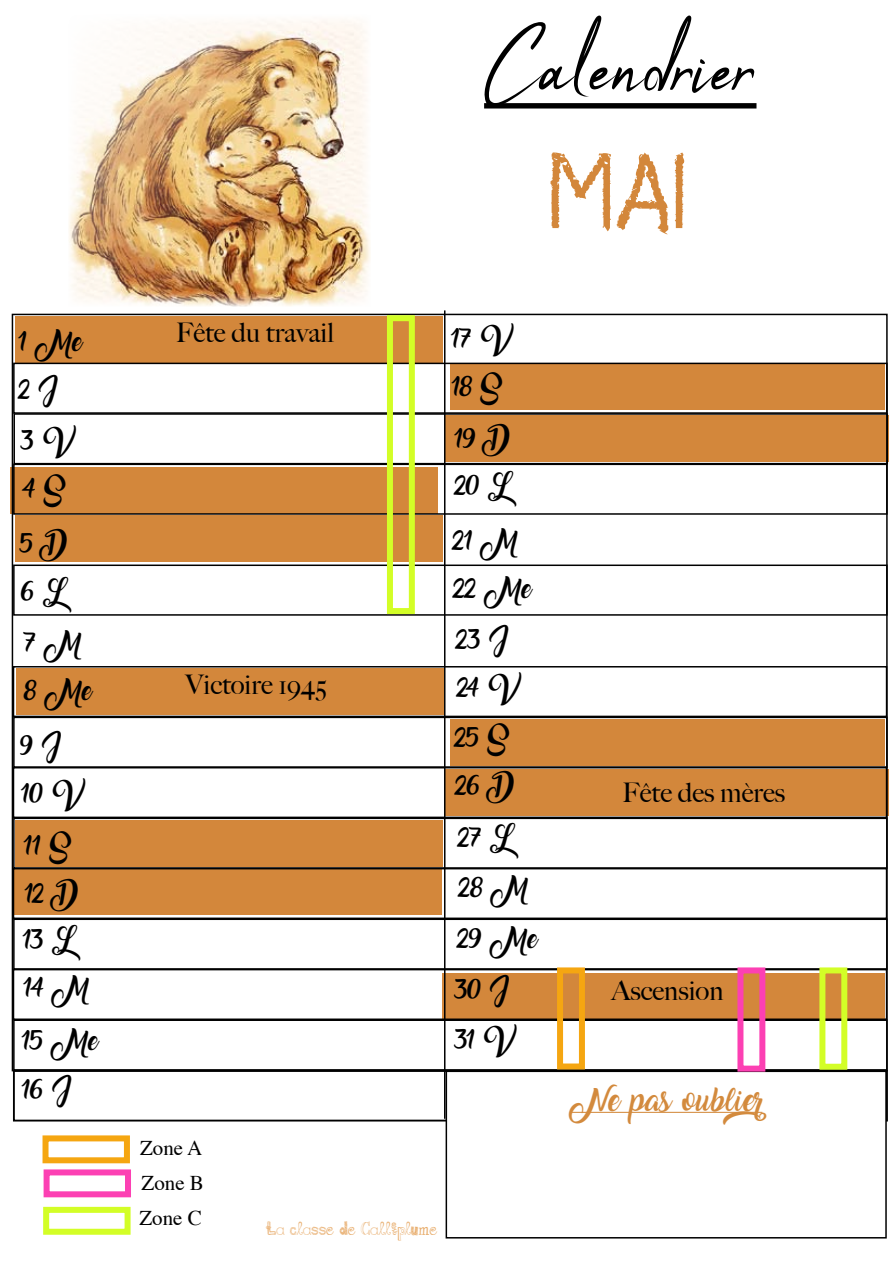
<style>
.page{position:relative;width:893px;height:1263px;background:#fff}
.page>*{position:absolute;margin:0;border:0;box-sizing:border-box;transform-origin:0 0}
.t1{font:108px "Apalu";color:#000}
.t2{font:108px "Banda";color:#d3873b}
.t3{font:500 27px "Big Caslon";color:#000}
.t4{font:21px/35.1px "Times";color:#000}
.t5{font:21px "Amarillo";color:#d38a3d}
.t6{font:18px "Amarillo";color:#000}
.t7{font:15px "Janda Fabulous";color:#e8ad6d}
</style>
<div class="page">
<div style="left:442px;top:973px;width:442px;height:46px;background:#d3873b"></div>
<div style="left:16px;top:668px;width:428px;height:47px;background:#d3873b"></div>
<div style="left:15px;top:316px;width:427px;height:46px;background:#d3873b"></div>
<div style="left:450px;top:719px;width:434px;height:46px;background:#d3873b"></div>
<div style="left:445px;top:770px;width:444px;height:46px;background:#d3873b"></div>
<div style="left:11px;top:468px;width:427px;height:46px;background:#d3873b"></div>
<div style="left:15px;top:516px;width:427px;height:46px;background:#d3873b"></div>
<div style="left:450px;top:364px;width:434px;height:46px;background:#d3873b"></div>
<div style="left:445px;top:416px;width:444px;height:46px;background:#d3873b"></div>
<div style="left:15px;top:820px;width:427px;height:46px;background:#d3873b"></div>
<div style="left:15px;top:868px;width:427px;height:47px;background:#d3873b"></div>
<div style="left:13px;top:363px;width:875px;height:51px;border:2px solid #000"></div>
<div style="left:13px;top:413px;width:875px;height:51px;border:2px solid #000"></div>
<div style="left:13px;top:464px;width:875px;height:51px;border:2px solid #000"></div>
<div style="left:13px;top:564px;width:875px;height:52px;border:2px solid #000"></div>
<div style="left:13px;top:666px;width:874px;height:51px;border:2px solid #000"></div>
<div style="left:13px;top:717px;width:875px;height:51px;border:2px solid #000"></div>
<div style="left:13px;top:767px;width:874px;height:51px;border:2px solid #000"></div>
<div style="left:13px;top:817px;width:875px;height:52px;border:2px solid #000"></div>
<div style="left:13px;top:868px;width:874px;height:51px;border:2px solid #000"></div>
<div style="left:13px;top:918px;width:875px;height:52px;border:2px solid #000"></div>
<div style="left:13px;top:969px;width:874px;height:51px;border:2px solid #000"></div>
<div style="left:13px;top:1019px;width:875px;height:51px;border:2px solid #000"></div>
<hr style="left:444px;top:310px;width:1px;height:809px;background:#000">
<div style="left:13px;top:1070px;width:875px;height:51px;border:2px solid #000"></div>
<div style="left:446px;top:1071px;width:440px;height:167px;background:#fff"></div>
<hr style="left:570px;top:1112px;width:192px;height:1px;background:#d38a3d">
<div style="left:446px;top:1070px;width:441px;height:168px;border:2px solid #000"></div>
<div style="left:387px;top:315px;width:28px;height:299px;border:6px solid #d3fe27"></div>
<img style="left:69px;top:20px;width:301px;height:286px">
<div style="left:484px;top:103px;width:272px;height:6px;background:#000"></div>
<div style="left:819px;top:967px;width:28px;height:103px;border:6px solid #d3fe27"></div>
<div style="left:557px;top:967px;width:28px;height:102px;border:6px solid #f5a611"></div>
<div style="left:737px;top:967px;width:28px;height:104px;border:6px solid #fc40b3"></div>
<div style="left:43px;top:1207px;width:88px;height:28px;background:#fff;border:6px solid #d3fe27"></div>
<div style="left:43px;top:1135px;width:87px;height:28px;background:#fff;border:6px solid #f5a611"></div>
<div style="left:44px;top:1169px;width:87px;height:28px;background:#fff;border:6px solid #fc40b3"></div>
<p class="t6" style="left:18px;top:334px;width:66px">1 Me</p>
<p class="t6" style="left:18px;top:382px;width:40px">2 J</p>
<p class="t6" style="left:21px;top:433px;width:54px">3 V</p>
<p class="t6" style="left:22px;top:481px;width:45px">4 S</p>
<p class="t6" style="left:20px;top:536px;width:49px">5 D</p>
<p class="t6" style="left:21px;top:584px;width:45px">6 L</p>
<p class="t6" style="left:23px;top:635px;width:59px">7 M</p>
<p class="t6" style="left:24px;top:683px;width:69px">8 Me</p>
<p class="t6" style="left:19px;top:739px;width:42px">9 J</p>
<p class="t6" style="left:20px;top:787px;width:64px">10 V</p>
<p class="t6" style="left:23px;top:838px;width:49px">11 S</p>
<p class="t6" style="left:24px;top:886px;width:56px">12 D</p>
<p class="t6" style="left:22px;top:932px;width:53px">13 L</p>
<p class="t6" style="left:23px;top:980px;width:68px">14 M</p>
<p class="t6" style="left:21px;top:1033px;width:79px">15 Me</p>
<p class="t6" style="left:21px;top:1082px;width:51px">16 J</p>
<h1 class="t1" style="left:484px;top:2px;width:274px">Calendrier</h1>
<h1 class="t2" style="left:545px;top:144px;width:145px">MAI</h1>
<h2 class="t3" style="left:176px;top:310px;width:160px">Fête du travail</h2>
<h2 class="t3" style="left:185px;top:663px;width:142px">Victoire 1945</h2>
<p class="t6" style="left:450px;top:332px;width:63px">17 V</p>
<p class="t6" style="left:451px;top:380px;width:52px">18 S</p>
<p class="t6" style="left:453px;top:431px;width:58px">19 D</p>
<p class="t6" style="left:454px;top:479px;width:56px">20 L</p>
<p class="t6" style="left:452px;top:533px;width:67px">21 M</p>
<p class="t6" style="left:453px;top:581px;width:80px">22 Me</p>
<p class="t6" style="left:456px;top:633px;width:53px">23 J</p>
<p class="t6" style="left:457px;top:681px;width:64px">24 V</p>
<p class="t6" style="left:454px;top:731px;width:56px">25 S</p>
<p class="t6" style="left:455px;top:779px;width:60px">26 D</p>
<p class="t6" style="left:458px;top:830px;width:55px">27 L</p>
<p class="t6" style="left:459px;top:880px;width:71px">28 M</p>
<p class="t6" style="left:457px;top:932px;width:82px">29 Me</p>
<p class="t6" style="left:455px;top:982px;width:55px">30 J</p>
<p class="t6" style="left:455px;top:1033px;width:61px">31 V</p>
<p class="t4" style="left:140px;top:1129px;width:65px">Zone A<br>Zone B</p>
<p class="t4" style="left:139px;top:1198px;width:64px">Zone C</p>
<p class="t7" style="left:266px;top:1220px;width:173px">La classe de Calliplume</p>
<h2 class="t3" style="left:622px;top:770px;width:164px">Fête des mères</h2>
<h2 class="t3" style="left:612px;top:968px;width:113px">Ascension</h2>
<p class="t5" style="left:570px;top:1091px;width:230px">Ne pas oublier</p>
</div>
